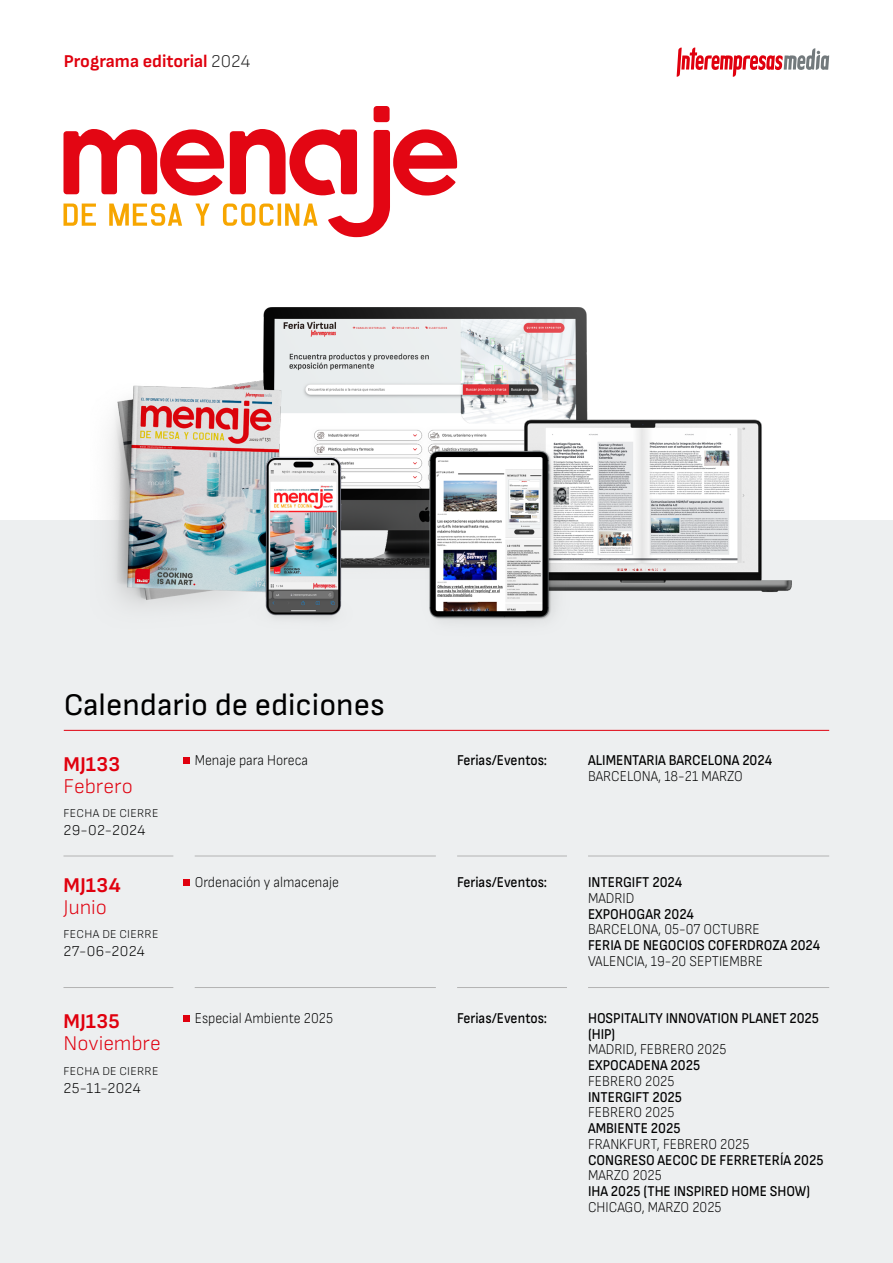
<style>
.page{position:relative;width:893px;height:1263px;background:#fff}
.page>*{position:absolute;margin:0;border:0;box-sizing:border-box;transform-origin:0 0}
.t1{font:31.5px "Sofia Sans";color:#000}
.t2{font:300 21px "Sofia Sans";letter-spacing:-.005em;color:#e0000e}
.t3{font:700 21px "Sofia Sans";letter-spacing:.005em;color:#e0000e}
.t4{font:700 18px "Sofia Sans";color:#e0000e}
.t5{font:500 15px/15.8px "Sofia Sans";color:#000;scale:.9 1}
.t6{font:300 15px "Sofia Sans";color:#000;scale:.9 1}
.t7{font:300 15px "Sofia Sans";color:#000}
.t8{font:300 12px "Sofia Sans";letter-spacing:.02em;color:#000}
.s1{font-weight:300;color:#262626}
</style>
<div class="page">
<div style="left:0;top:520px;width:893px;height:743px;background:#edeff0"></div>
<hr style="left:64px;top:730px;width:765px;height:1px;background:#e0000e">
<img style="left:263px;top:307px;width:325px;height:140px">
<img style="left:109px;top:338px;width:204px;height:268px">
<img style="left:234px;top:447px;width:150px;height:172px">
<img style="left:472px;top:403px;width:320px;height:190px">
<img style="left:384px;top:426px;width:224px;height:196px">
<svg style="left:677px;top:48px;width:152px;height:29px"></svg>
<svg style="left:183px;top:758px;width:6px;height:6px"></svg>
<hr style="left:63px;top:856px;width:110px;height:1px;background:#b3b3b3">
<hr style="left:195px;top:856px;width:241px;height:1px;background:#b3b3b3">
<hr style="left:457px;top:856px;width:110px;height:1px;background:#b3b3b3">
<hr style="left:588px;top:856px;width:241px;height:1px;background:#b3b3b3">
<svg style="left:183px;top:879px;width:6px;height:6px"></svg>
<hr style="left:63px;top:987px;width:110px;height:1px;background:#b3b3b3">
<hr style="left:195px;top:987px;width:241px;height:1px;background:#b3b3b3">
<hr style="left:457px;top:987px;width:110px;height:1px;background:#b3b3b3">
<hr style="left:588px;top:987px;width:241px;height:1px;background:#b3b3b3">
<svg style="left:183px;top:1015px;width:6px;height:6px"></svg>
<svg style="left:63px;top:106px;width:394px;height:131px"></svg>
<svg style="left:63px;top:204px;width:255px;height:22px"></svg>
<p class="t4" style="left:64px;top:51px;width:188px">Programa editorial <span class="s1">2024</span></p>
<h1 class="t1" style="left:64px;top:687px;width:322px">Calendario de ediciones</h1>
<h2 class="t3" style="left:63px;top:751px;width:58px">MJ133</h2>
<h2 class="t2" style="left:63px;top:774px;width:71px">Febrero</h2>
<p class="t8" style="left:63px;top:806px;width:97px">FECHA DE CIERRE</p>
<p class="t7" style="left:63px;top:821px;width:83px">29-02-2024</p>
<p class="t6" style="left:195px;top:752px;width:127px">Menaje para Horeca</p>
<p class="t5" style="left:457px;top:752px;width:102px">Ferias/Eventos:</p>
<p class="t5" style="left:588px;top:752px;width:206px">ALIMENTARIA BARCELONA 2024</p>
<p class="t6" style="left:588px;top:767px;width:174px">BARCELONA, 18-21 MARZO</p>
<h2 class="t3" style="left:63px;top:873px;width:59px">MJ134</h2>
<h2 class="t2" style="left:63px;top:895px;width:45px">Junio</h2>
<p class="t8" style="left:63px;top:927px;width:97px">FECHA DE CIERRE</p>
<p class="t7" style="left:63px;top:942px;width:83px">27-06-2024</p>
<p class="t6" style="left:195px;top:873px;width:162px">Ordenación y almacenaje</p>
<p class="t5" style="left:457px;top:874px;width:102px">Ferias/Eventos:</p>
<p class="t5" style="left:588px;top:874px;width:106px">INTERGIFT 2024</p>
<p class="t6" style="left:588px;top:889px;width:53px">MADRID</p>
<p class="t5" style="left:588px;top:906px;width:119px">EXPOHOGAR 2024</p>
<p class="t6" style="left:588px;top:921px;width:192px">BARCELONA, 05-07 OCTUBRE</p>
<p class="t5" style="left:588px;top:937px;width:259px">FERIA DE NEGOCIOS COFERDROZA 2024</p>
<p class="t6" style="left:588px;top:952px;width:196px">VALENCIA, 19-20 SEPTIEMBRE</p>
<h2 class="t3" style="left:63px;top:1009px;width:58px">MJ135</h2>
<h2 class="t2" style="left:63px;top:1031px;width:99px">Noviembre</h2>
<p class="t8" style="left:63px;top:1064px;width:97px">FECHA DE CIERRE</p>
<p class="t7" style="left:63px;top:1079px;width:79px">25-11-2024</p>
<p class="t5" style="left:457px;top:1010px;width:102px">Ferias/Eventos:</p>
<p class="t6" style="left:195px;top:1009px;width:155px">Especial Ambiente 2025</p>
<p class="t5" style="left:588px;top:1010px;width:258px">HOSPITALITY INNOVATION PLANET 2025 (HIP)</p>
<p class="t6" style="left:588px;top:1041px;width:155px">MADRID, FEBRERO 2025</p>
<p class="t5" style="left:588px;top:1057px;width:126px">EXPOCADENA 2025</p>
<p class="t6" style="left:588px;top:1072px;width:97px">FEBRERO 2025</p>
<p class="t5" style="left:588px;top:1089px;width:106px">INTERGIFT 2025</p>
<p class="t6" style="left:588px;top:1104px;width:97px">FEBRERO 2025</p>
<p class="t5" style="left:588px;top:1120px;width:104px">AMBIENTE 2025</p>
<p class="t6" style="left:588px;top:1135px;width:181px">FRANKFURT, FEBRERO 2025</p>
<p class="t5" style="left:588px;top:1152px;width:263px">CONGRESO AECOC DE FERRETERÍA 2025</p>
<p class="t6" style="left:588px;top:1167px;width:84px">MARZO 2025</p>
<p class="t5" style="left:588px;top:1183px;width:248px">IHA 2025 (THE INSPIRED HOME SHOW)</p>
<p class="t6" style="left:588px;top:1198px;width:150px">CHICAGO, MARZO 2025</p>
</div>
